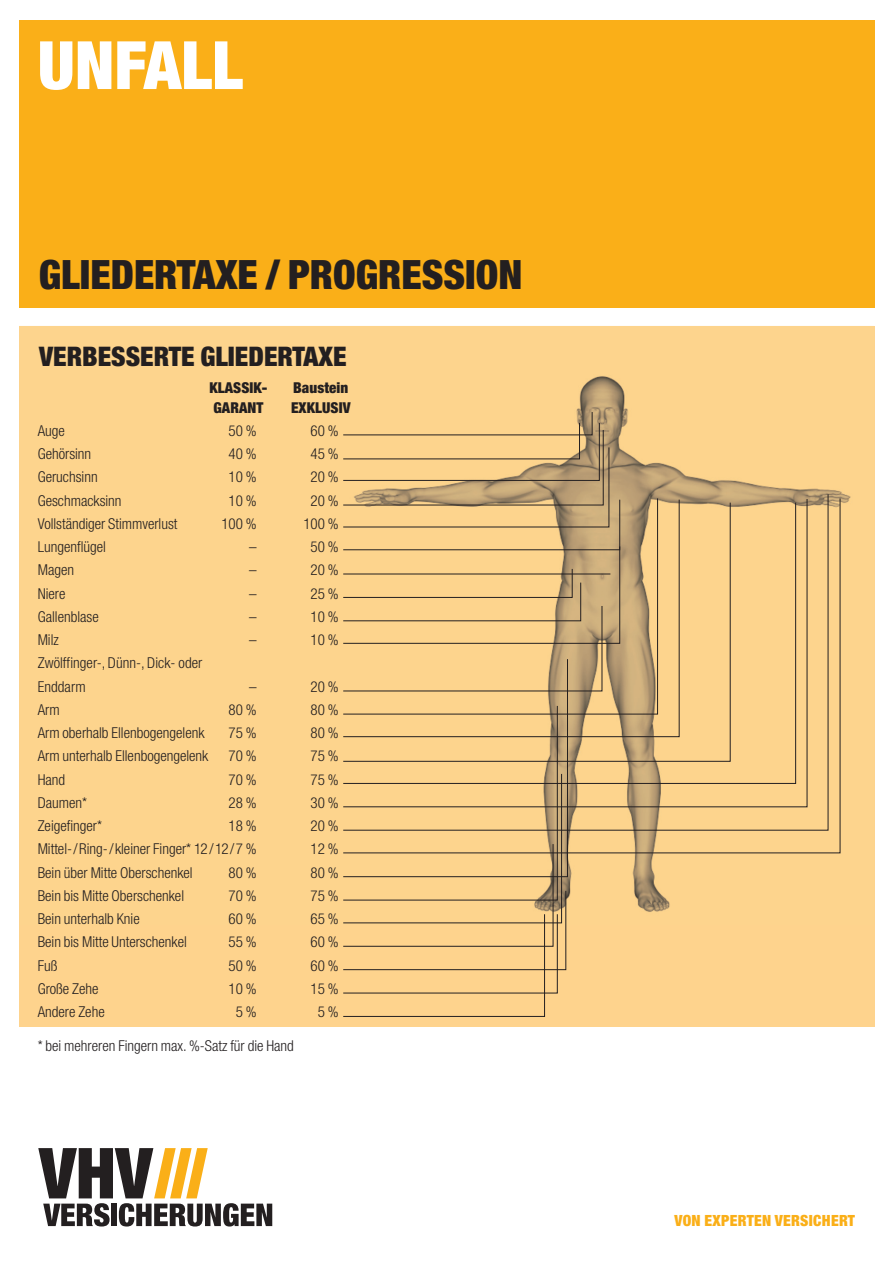
<style>
.page{position:relative;width:893px;height:1263px;background:#fff}
.page>*{position:absolute;margin:0;border:0;box-sizing:border-box;transform-origin:0 0}
.t1{font:900 condensed 66.75px "Helvetica Neue";color:#fff}
.t2{font:900 condensed 40.5px "Helvetica Neue";color:#231f20}
.t3{font:900 condensed 27px "Helvetica Neue";color:#231f20}
.t4{font:900 condensed 15.45px "Helvetica Neue";letter-spacing:.02em;color:#faaf18}
.t5{font:300 condensed 15px/23.2px "Helvetica Neue";color:#231f20}
.t6{font:900 condensed 15px "Helvetica Neue";letter-spacing:.005em;color:#231f20}
</style>
<div class="page">
<div style="left:19px;top:20px;width:855px;height:287px;background:#faaf18"></div>
<svg style="left:38px;top:1148px;width:234px;height:79px"></svg>
<div style="left:19px;top:326px;width:855px;height:701px;background:#fed38d"></div>
<img style="left:566px;top:376px;width:285px;height:548px">
<svg style="left:568px;top:498px;width:272px;height:355px"></svg>
<svg style="left:343px;top:691px;width:225px;height:186px"></svg>
<svg style="left:343px;top:412px;width:277px;height:279px"></svg>
<svg style="left:343px;top:706px;width:223px;height:311px"></svg>
<h1 class="t1" style="left:38px;top:41px;width:207px">UNFALL</h1>
<h2 class="t2" style="left:39px;top:260px;width:485px">GLIEDERTAXE / PROGRESSION</h2>
<h3 class="t3" style="left:39px;top:347px;width:309px">VERBESSERTE GLIEDERTAXE</h3>
<p class="t6" style="left:209px;top:382px;width:60px">KLASSIK-</p>
<p class="t6" style="left:293px;top:382px;width:57px">Baustein</p>
<p class="t6" style="left:213px;top:402px;width:51px">GARANT</p>
<p class="t6" style="left:291px;top:402px;width:61px">EXKLUSIV</p>
<p class="t5" style="left:38px;top:420px;width:29px">Auge</p>
<p class="t5" style="left:229px;top:420px;width:30px">50 %</p>
<p class="t5" style="left:310px;top:420px;width:30px">60 %</p>
<p class="t5" style="left:38px;top:443px;width:55px">Gehörsinn</p>
<p class="t5" style="left:229px;top:443px;width:30px">40 %</p>
<p class="t5" style="left:310px;top:443px;width:30px">45 %</p>
<p class="t5" style="left:38px;top:467px;width:61px">Geruchsinn</p>
<p class="t5" style="left:229px;top:467px;width:30px">10 %</p>
<p class="t5" style="left:310px;top:467px;width:30px">20 %</p>
<p class="t5" style="left:38px;top:490px;width:85px">Geschmacksinn</p>
<p class="t5" style="left:229px;top:490px;width:30px">10 %</p>
<p class="t5" style="left:310px;top:490px;width:30px">20 %</p>
<p class="t5" style="left:38px;top:513px;width:141px">Vollständiger Stimmverlust</p>
<p class="t5" style="left:221px;top:513px;width:37px">100 %</p>
<p class="t5" style="left:303px;top:513px;width:37px">100 %</p>
<p class="t5" style="left:38px;top:536px;width:70px">Lungenflügel</p>
<p class="t5" style="left:249px;top:536px;width:9px">–</p>
<p class="t5" style="left:310px;top:536px;width:30px">50 %</p>
<p class="t5" style="left:38px;top:560px;width:38px">Magen</p>
<p class="t5" style="left:249px;top:560px;width:9px">–</p>
<p class="t5" style="left:310px;top:560px;width:30px">20 %</p>
<p class="t5" style="left:38px;top:583px;width:29px">Niere</p>
<p class="t5" style="left:249px;top:583px;width:9px">–</p>
<p class="t5" style="left:310px;top:583px;width:30px">25 %</p>
<p class="t5" style="left:38px;top:606px;width:63px">Gallenblase</p>
<p class="t5" style="left:249px;top:606px;width:9px">–</p>
<p class="t5" style="left:310px;top:606px;width:30px">10 %</p>
<p class="t5" style="left:38px;top:629px;width:23px">Milz</p>
<p class="t5" style="left:249px;top:629px;width:9px">–</p>
<p class="t5" style="left:310px;top:629px;width:30px">10 %</p>
<p class="t5" style="left:38px;top:653px;width:166px">Zwölffinger-, Dünn-, Dick- oder<br>Enddarm</p>
<p class="t5" style="left:249px;top:676px;width:9px">–</p>
<p class="t5" style="left:310px;top:676px;width:30px">20 %</p>
<p class="t5" style="left:38px;top:699px;width:24px">Arm</p>
<p class="t5" style="left:228px;top:699px;width:30px">80 %</p>
<p class="t5" style="left:310px;top:699px;width:30px">80 %</p>
<p class="t5" style="left:38px;top:722px;width:168px">Arm oberhalb Ellenbogengelenk</p>
<p class="t5" style="left:229px;top:722px;width:30px">75 %</p>
<p class="t5" style="left:310px;top:722px;width:30px">80 %</p>
<p class="t5" style="left:38px;top:746px;width:172px">Arm unterhalb Ellenbogengelenk</p>
<p class="t5" style="left:229px;top:746px;width:30px">70 %</p>
<p class="t5" style="left:310px;top:746px;width:30px">75 %</p>
<p class="t5" style="left:38px;top:769px;width:29px">Hand</p>
<p class="t5" style="left:229px;top:769px;width:30px">70 %</p>
<p class="t5" style="left:310px;top:769px;width:30px">75 %</p>
<p class="t5" style="left:38px;top:792px;width:51px">Daumen*</p>
<p class="t5" style="left:229px;top:792px;width:30px">28 %</p>
<p class="t5" style="left:310px;top:792px;width:30px">30 %</p>
<p class="t5" style="left:38px;top:815px;width:66px">Zeigefinger*</p>
<p class="t5" style="left:229px;top:815px;width:30px">18 %</p>
<p class="t5" style="left:310px;top:815px;width:30px">20 %</p>
<p class="t5" style="left:38px;top:839px;width:220px">Mittel-/Ring-/kleiner Finger* 12/12/7 %</p>
<p class="t5" style="left:310px;top:839px;width:30px">12 %</p>
<p class="t5" style="left:38px;top:862px;width:156px">Bein über Mitte Oberschenkel</p>
<p class="t5" style="left:229px;top:862px;width:30px">80 %</p>
<p class="t5" style="left:310px;top:862px;width:30px">80 %</p>
<p class="t5" style="left:38px;top:885px;width:148px">Bein bis Mitte Oberschenkel</p>
<p class="t5" style="left:229px;top:885px;width:30px">70 %</p>
<p class="t5" style="left:310px;top:885px;width:30px">75 %</p>
<p class="t5" style="left:38px;top:908px;width:104px">Bein unterhalb Knie</p>
<p class="t5" style="left:229px;top:908px;width:30px">60 %</p>
<p class="t5" style="left:310px;top:908px;width:30px">65 %</p>
<p class="t5" style="left:38px;top:932px;width:151px">Bein bis Mitte Unterschenkel</p>
<p class="t5" style="left:229px;top:932px;width:30px">55 %</p>
<p class="t5" style="left:310px;top:932px;width:30px">60 %</p>
<p class="t5" style="left:38px;top:955px;width:21px">Fuß</p>
<p class="t5" style="left:229px;top:955px;width:30px">50 %</p>
<p class="t5" style="left:310px;top:955px;width:30px">60 %</p>
<p class="t5" style="left:38px;top:978px;width:62px">Große Zehe</p>
<p class="t5" style="left:229px;top:978px;width:30px">10 %</p>
<p class="t5" style="left:310px;top:978px;width:30px">15 %</p>
<p class="t5" style="left:38px;top:1001px;width:69px">Andere Zehe</p>
<p class="t5" style="left:236px;top:1001px;width:22px">5 %</p>
<p class="t5" style="left:318px;top:1001px;width:22px">5 %</p>
<p class="t5" style="left:38px;top:1036px;width:258px">* bei mehreren Fingern max. %-Satz für die Hand</p>
<p class="t4" style="left:674px;top:1215px;width:182px">VON EXPERTEN VERSICHERT</p>
</div>
